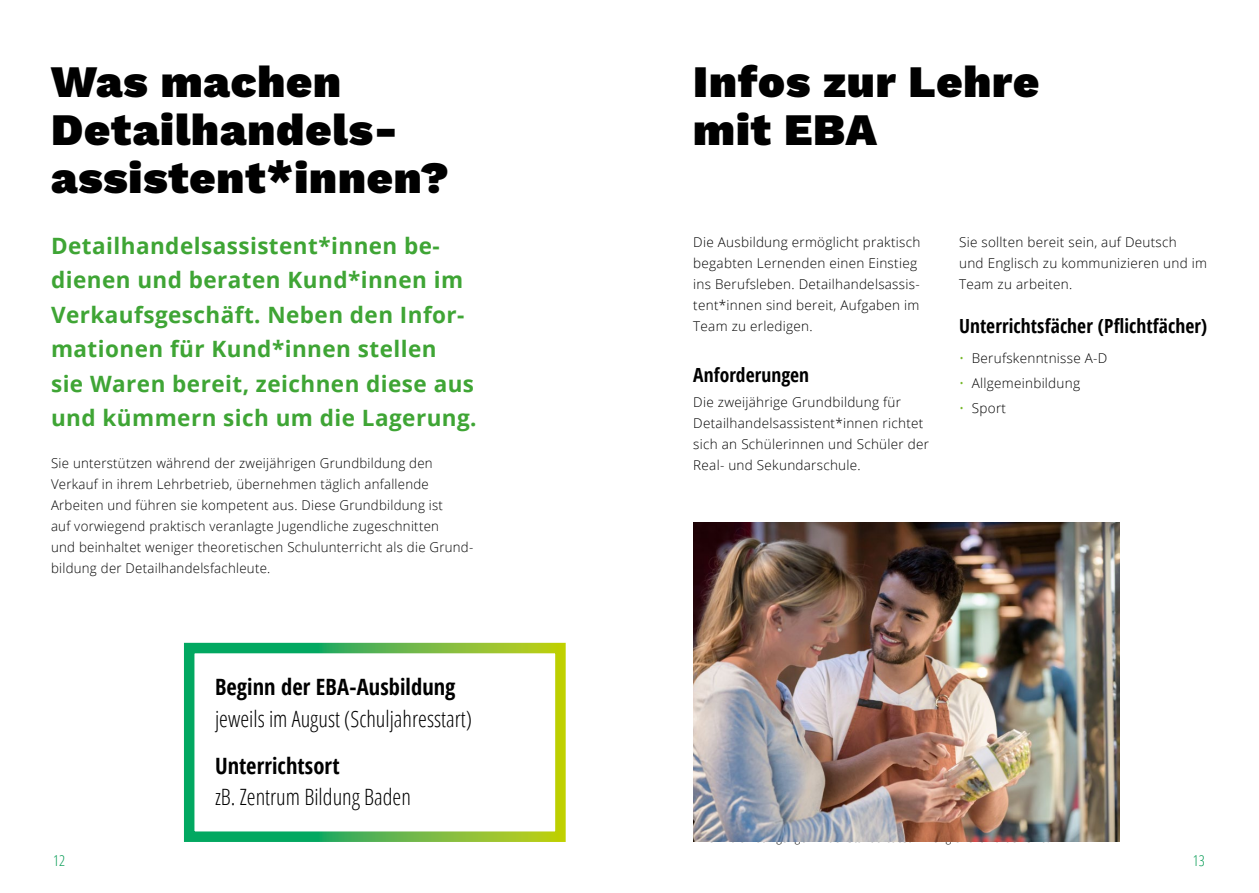
<style>
.page{position:relative;width:1259px;height:893px;background:#fff}
.page>*{position:absolute;margin:0;border:0;box-sizing:border-box;transform-origin:0 0}
.t1{font:900 45px/48px "Work Sans";letter-spacing:.02em;color:#000}
.t2{font:700 22.5px/34.5px "Open Sans";letter-spacing:.02em;color:#3fa535}
.t3{font:300 22.5px "Open Sans Condensed";color:#000}
.t4{font:700 22.5px "Open Sans Condensed";color:#000}
.t5{font:700 19.5px "Open Sans Condensed";letter-spacing:.005em;color:#000}
.t6{font:300 15px "Open Sans Condensed";color:#009951}
.t7{font:300 13.5px/21px "Open Sans";letter-spacing:.02em;color:#000}
.s1{color:#76b82a}
</style>
<div class="page">
<img style="left:693px;top:523px;width:426px;height:319px">
<h1 class="t1" style="left:51px;top:56px;width:400px">Was machen<br>Detailhandels&shy;assistent*innen?</h1>
<h2 class="t2" style="left:51px;top:228px;width:427px">Detailhandelsassistent*innen be&shy;dienen und beraten Kund*innen im Verkaufsgeschäft. Neben den Infor&shy;mationen für Kund*innen stellen<br>sie Waren bereit, zeichnen diese aus und kümmern sich um die Lagerung.</h2>
<p class="t7" style="left:51px;top:452px;width:424px">Sie unterstützen während der zweijährigen Grundbildung den Verkauf in ihrem Lehrbetrieb, übernehmen täglich anfallende Arbeiten und führen sie kompetent aus. Diese Grundbildung ist<br>auf vorwiegend praktisch veranlagte Jugendliche zugeschnitten<br>und beinhaltet weniger theoretischen Schulunterricht als die Grund&shy;bildung der Detailhandelsfachleute.</p>
<h2 class="t4" style="left:215px;top:672px;width:242px">Beginn der EBA-Ausbildung</h2>
<h2 class="t3" style="left:215px;top:703px;width:259px">jeweils im August (Schuljahresstart)</h2>
<h2 class="t4" style="left:215px;top:750px;width:126px">Unterrichtsort</h2>
<h2 class="t3" style="left:215px;top:782px;width:197px">zB. Zentrum Bildung Baden</h2>
<h1 class="t1" style="left:693px;top:56px;width:347px">Infos zur Lehre mit EBA</h1>
<p class="t7" style="left:693px;top:231px;width:228px">Die Ausbildung ermöglicht praktisch begabten Lernenden einen Einstieg ins Berufsleben. Detailhandelsassis&shy;tent*innen sind bereit, Aufgaben im Team zu erledigen.</p>
<h3 class="t5" style="left:693px;top:361px;width:117px">Anforderungen</h3>
<p class="t7" style="left:693px;top:391px;width:237px">Die zweijährige Grundbildung für Detailhandelsassistent*innen richtet sich an Schülerinnen und Schüler der Real- und Sekundarschule.</p>
<p class="t7" style="left:959px;top:231px;width:249px">Sie sollten bereit sein, auf Deutsch<br>und Englisch zu kommunizieren und im<br>Team zu arbeiten.</p>
<h3 class="t5" style="left:959px;top:312px;width:249px">Unterrichtsfächer (Pflichtfächer)</h3>
<p class="t7" style="left:959px;top:347px;width:150px"><span class="s1">•</span> Berufskenntnisse A-D</p>
<p class="t7" style="left:959px;top:372px;width:122px"><span class="s1">•</span> Allgemeinbildung</p>
<p class="t7" style="left:959px;top:397px;width:48px"><span class="s1">•</span> Sport</p>
<p class="t6" style="left:53px;top:851px;width:13px">12</p>
<p class="t6" style="left:1193px;top:851px;width:13px">13</p>
</div>
